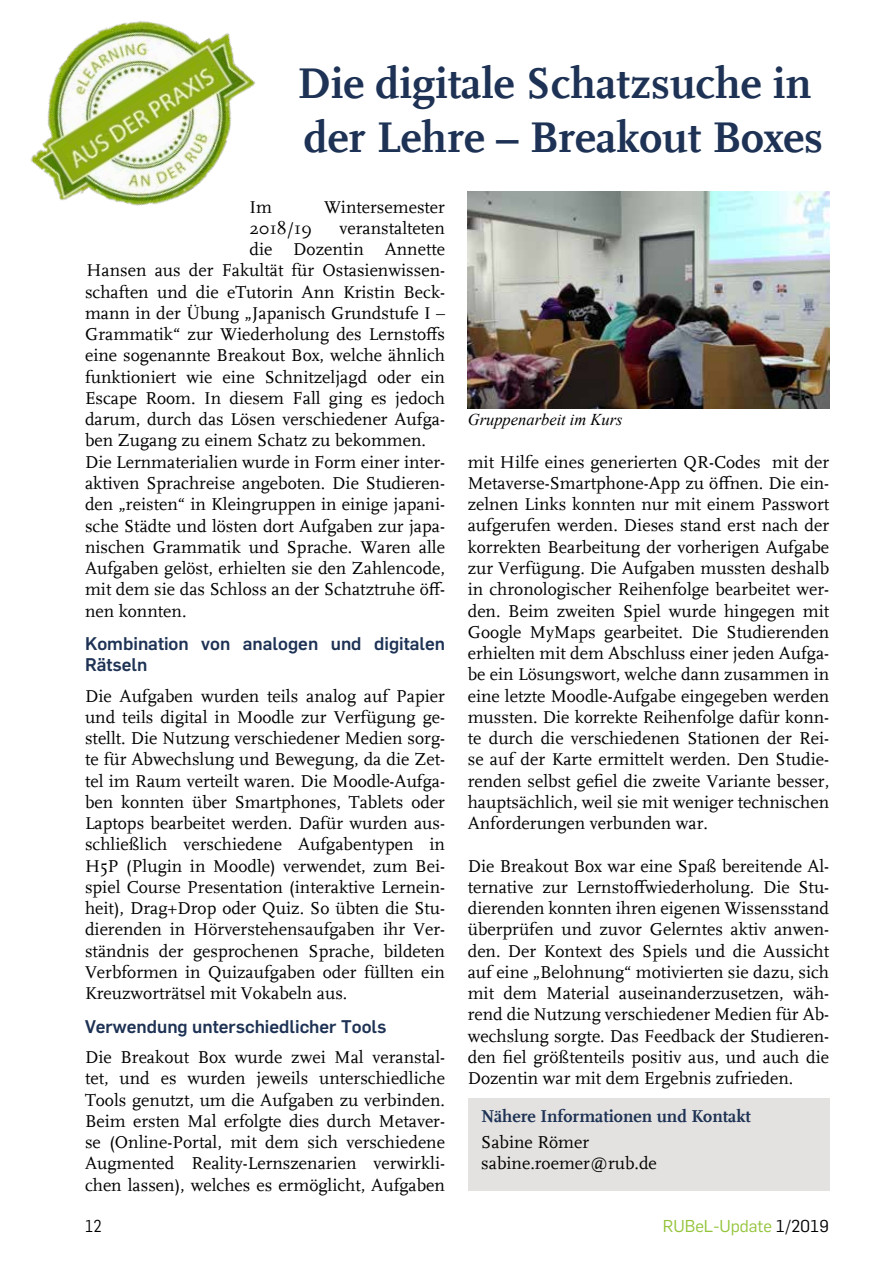
<style>
.page{position:relative;width:893px;height:1263px;background:#fff}
.page>*{position:absolute;margin:0;border:0;box-sizing:border-box;transform-origin:0 0}
.t1{font:700 45px/54px "RUB Scala MZ";color:#1d3254}
.t2{font:18px/21.3px "RUB Scala MZ";color:#000;text-align:justify}
.t3{font:700 18px/21.3px "Rub Flama";color:#1d3254}
.t4{font:700 18px "RUB Scala TZ";color:#1d3254}
.t5{font:16.8px "Rub Flama";color:#94c43a}
.t6{font:16.8px "Rub Flama";color:#000;scale:.89 1}
.t7{font:italic 16.5px "Times New Roman";color:#000}
.s1{color:#000}
</style>
<div class="page">
<div style="left:468px;top:1098px;width:361px;height:93px;background:#e4e2e1"></div>
<img style="left:468px;top:191px;width:361px;height:217px">
<img style="left:30px;top:21px;width:226px;height:185px">
<h1 class="t1" style="left:298px;top:53px;width:527px">Die digitale Schatzsuche in der Lehre – Breakout Boxes</h1>
<p class="t2" style="left:249px;top:195px;width:24px">Im</p>
<p class="t2" style="left:324px;top:195px;width:123px">Wintersemester</p>
<p class="t2" style="left:249px;top:217px;width:64px">2018/19</p>
<p class="t2" style="left:340px;top:217px;width:107px">veranstalteten</p>
<p class="t2" style="left:249px;top:238px;width:197px">die Dozentin Annette</p>
<p class="t2" style="left:87px;top:259px;width:360px">Hansen aus der Fakultät für Ostasienwissen-</p>
<p class="t2" style="left:85px;top:280px;width:362px">schaften und die eTutorin Ann Kristin Beck-</p>
<p class="t2" style="left:85px;top:302px;width:362px">mann in der Übung „Japanisch Grundstufe I –</p>
<p class="t2" style="left:85px;top:323px;width:362px">Grammatik“ zur Wiederholung des Lernstoffs</p>
<p class="t2" style="left:85px;top:344px;width:361px">eine sogenannte Breakout Box, welche ähnlich</p>
<p class="t2" style="left:85px;top:365px;width:361px">funktioniert wie eine Schnitzeljagd oder ein</p>
<p class="t2" style="left:85px;top:387px;width:362px">Escape Room. In diesem Fall ging es jedoch</p>
<p class="t2" style="left:85px;top:408px;width:361px">darum, durch das Lösen verschiedener Aufga-</p>
<p class="t2" style="left:85px;top:429px;width:343px">ben Zugang zu einem Schatz zu bekommen.</p>
<p class="t2" style="left:85px;top:451px;width:361px">Die Lernmaterialien wurde in Form einer inter-</p>
<p class="t2" style="left:85px;top:472px;width:361px">aktiven Sprachreise angeboten. Die Studieren-</p>
<p class="t2" style="left:85px;top:493px;width:362px">den „reisten“ in Kleingruppen in einige japani-</p>
<p class="t2" style="left:85px;top:514px;width:361px">sche Städte und lösten dort Aufgaben zur japa-</p>
<p class="t2" style="left:85px;top:536px;width:362px">nischen Grammatik und Sprache. Waren alle</p>
<p class="t2" style="left:85px;top:557px;width:362px">Aufgaben gelöst, erhielten sie den Zahlencode,</p>
<p class="t2" style="left:85px;top:578px;width:362px">mit dem sie das Schloss an der Schatztruhe öff-</p>
<p class="t2" style="left:85px;top:599px;width:103px">nen konnten.</p>
<p class="t3" style="left:85px;top:632px;width:362px">Kombination von analogen und digitalen<br>Rätseln</p>
<p class="t2" style="left:85px;top:684px;width:362px">Die Aufgaben wurden teils analog auf Papier und teils digital in Moodle zur Verfügung ge&shy;stellt. Die Nutzung verschiedener Medien sorg&shy;te für Abwechslung und Bewegung, da die Zet&shy;tel im Raum verteilt waren. Die Moodle-Aufga&shy;ben konnten über Smartphones, Tablets oder Laptops bearbeitet werden. Dafür wurden aus&shy;schließlich verschiedene Aufgabentypen in H5P (Plugin in Moodle) verwendet, zum Bei&shy;spiel Course Presentation (interaktive Lernein&shy;heit), Drag+Drop oder Quiz. So übten die Stu&shy;dierenden in Hörverstehensaufgaben ihr Ver&shy;ständnis der gesprochenen Sprache, bildeten Verbformen in Quizaufgaben oder füllten ein Kreuzworträtsel mit Vokabeln aus.</p>
<p class="t3" style="left:85px;top:1014px;width:303px">Verwendung unterschiedlicher Tools</p>
<p class="t2" style="left:85px;top:1046px;width:362px">Die Breakout Box wurde zwei Mal veranstal&shy;tet, und es wurden jeweils unterschiedliche Tools genutzt, um die Aufgaben zu verbinden.<br>Beim ersten Mal erfolgte dies durch Metaver&shy;se (Online-Portal, mit dem sich verschiedene Augmented Reality-Lernszenarien verwirkli&shy;chen lassen), welches es ermöglicht, Aufgaben</p>
<p class="t7" style="left:468px;top:408px;width:156px">Gruppenarbeit im Kurs</p>
<p class="t2" style="left:468px;top:450px;width:363px">mit Hilfe eines generierten QR-Codes mit der Metaverse-Smartphone-App zu öffnen. Die ein&shy;zelnen Links konnten nur mit einem Passwort aufgerufen werden. Dieses stand erst nach der korrekten Bearbeitung der vorherigen Aufgabe zur Verfügung. Die Aufgaben mussten deshalb in chronologischer Reihenfolge bearbeitet wer&shy;den. Beim zweiten Spiel wurde hingegen mit Google MyMaps gearbeitet. Die Studierenden erhielten mit dem Abschluss einer jeden Aufga&shy;be ein Lösungswort, welche dann zusammen in eine letzte Moodle-Aufgabe eingegeben werden mussten. Die korrekte Reihenfolge dafür konn&shy;te durch die verschiedenen Stationen der Rei&shy;se auf der Karte ermittelt werden. Den Studie&shy;renden selbst gefiel die zweite Variante besser, hauptsächlich, weil sie mit weniger technischen Anforderungen verbunden war.</p>
<p class="t2" style="left:468px;top:854px;width:363px">Die Breakout Box war eine Spaß bereitende Al&shy;ternative zur Lernstoffwiederholung. Die Stu&shy;dierenden konnten ihren eigenen Wissensstand überprüfen und zuvor Gelerntes aktiv anwen&shy;den. Der Kontext des Spiels und die Aussicht auf eine „Belohnung“ motivierten sie dazu, sich mit dem Material auseinanderzusetzen, wäh&shy;rend die Nutzung verschiedener Medien für Ab&shy;wechslung sorgte. Das Feedback der Studieren&shy;den fiel größtenteils positiv aus, und auch die Dozentin war mit dem Ergebnis zufrieden.</p>
<p class="t4" style="left:481px;top:1103px;width:271px">Nähere Informationen und Kontakt</p>
<p class="t2" style="left:481px;top:1131px;width:177px">Sabine Römer sabine.roemer@rub.de</p>
<p class="t6" style="left:85px;top:1215px;width:20px">12</p>
<p class="t5" style="left:663px;top:1215px;width:168px">RUBeL-Update <span class="s1">1/2019</span></p>
</div>
